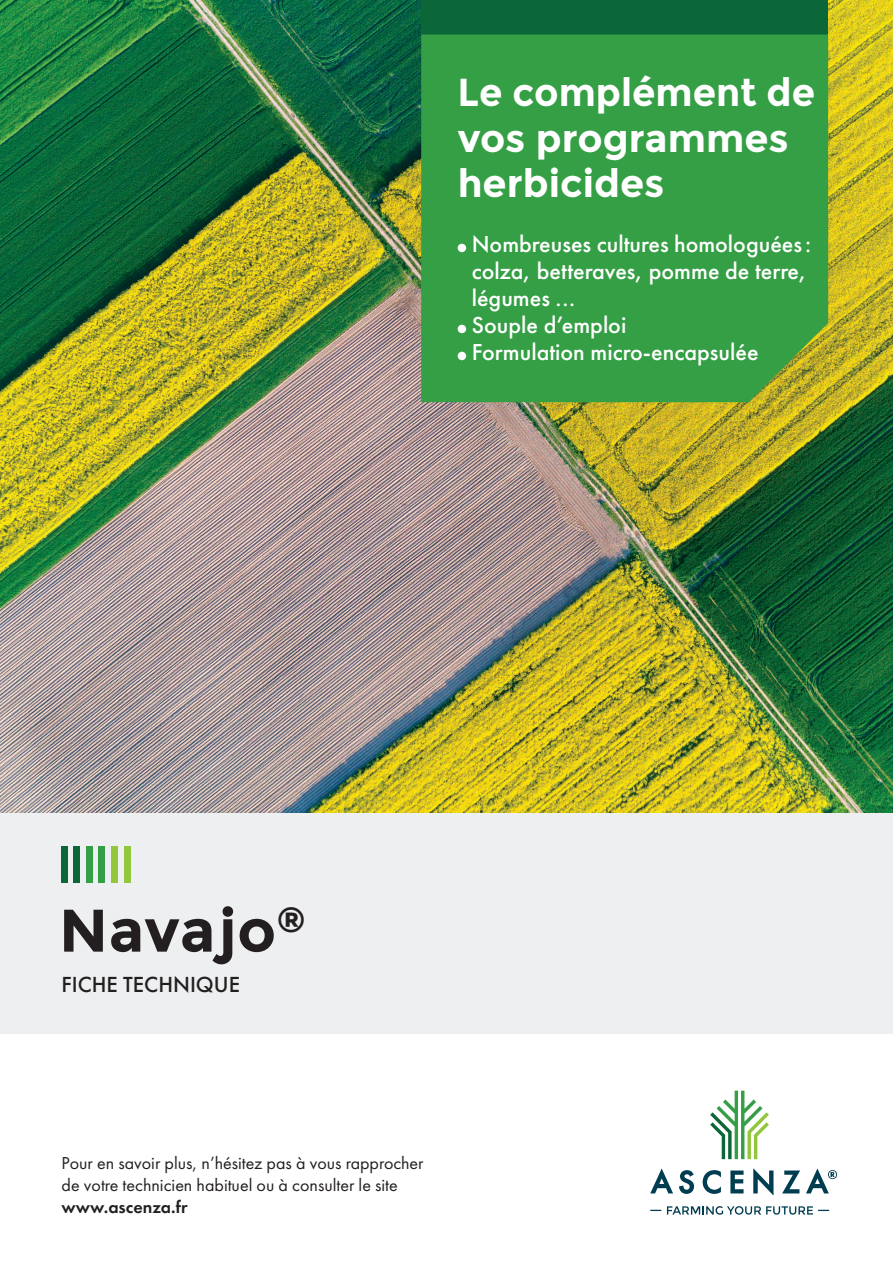
<style>
.page{position:relative;width:893px;height:1263px;background:#fff}
.page>*{position:absolute;margin:0;border:0;box-sizing:border-box;transform-origin:0 0}
.t1{font:700 60px "Montserrat";letter-spacing:.01em;color:#231f20}
.t2{font:700 39px/45px "Montserrat";color:#fff}
.t3{font:500 24px/27px "Futura PT";color:#fff}
.t4{font:500 22.65px "Futura PT";color:#231f20}
.t5{font:18px/21.6px "Futura PT";color:#231f20}
.t6{font:600 18px "Futura PT";color:#231f20}
</style>
<div class="page">
<img style="left:0;top:0;width:893px;height:813px">
<div style="left:421px;top:0;width:407px;height:35px;background:#0b6737"></div>
<svg style="left:421px;top:35px;width:407px;height:367px;background:#379e43"></svg>
<div style="left:0;top:813px;width:893px;height:221px;background:#edeff0"></div>
<div style="left:62px;top:846px;width:6px;height:36px;background:#0b6737"></div>
<div style="left:74px;top:846px;width:6px;height:36px;background:#0b6737"></div>
<div style="left:86px;top:846px;width:7px;height:36px;background:#349f44"></div>
<div style="left:99px;top:846px;width:6px;height:36px;background:#349f44"></div>
<div style="left:111px;top:846px;width:7px;height:36px;background:#92c73d"></div>
<div style="left:124px;top:846px;width:6px;height:36px;background:#92c73d"></div>
<div style="left:458px;top:244px;width:8px;height:8px;background:#fff;border-radius:50%"></div>
<div style="left:458px;top:325px;width:8px;height:8px;background:#fff;border-radius:50%"></div>
<div style="left:458px;top:352px;width:8px;height:8px;background:#fff;border-radius:50%"></div>
<svg style="left:679px;top:1170px;width:15px;height:24px"></svg>
<svg style="left:703px;top:1170px;width:18px;height:24px"></svg>
<svg style="left:730px;top:1170px;width:13px;height:23px"></svg>
<svg style="left:753px;top:1168px;width:20px;height:27px"></svg>
<svg style="left:782px;top:1170px;width:18px;height:23px"></svg>
<svg style="left:650px;top:1168px;width:23px;height:25px"></svg>
<svg style="left:710px;top:1091px;width:59px;height:68px"></svg>
<svg style="left:806px;top:1168px;width:31px;height:25px"></svg>
<svg style="left:667px;top:1206px;width:162px;height:9px"></svg>
<h2 class="t2" style="left:458px;top:70px;width:359px">Le complément de vos programmes herbicides</h2>
<p class="t3" style="left:472px;top:231px;width:341px">Nombreuses cultures homologuées: colza, betteraves, pomme de terre, légumes ...<br>Souple d’emploi<br>Formulation micro-encapsulée</p>
<h1 class="t1" style="left:59px;top:895px;width:248px">Navajo<sup>®</sup></h1>
<p class="t4" style="left:62px;top:971px;width:180px">FICHE TECHNIQUE</p>
<p class="t5" style="left:62px;top:1152px;width:363px">Pour en savoir plus, n’hésitez pas à vous rapprocher de votre technicien habituel ou à consulter le site</p>
<p class="t6" style="left:62px;top:1195px;width:127px">www.ascenza.fr</p>
</div>
